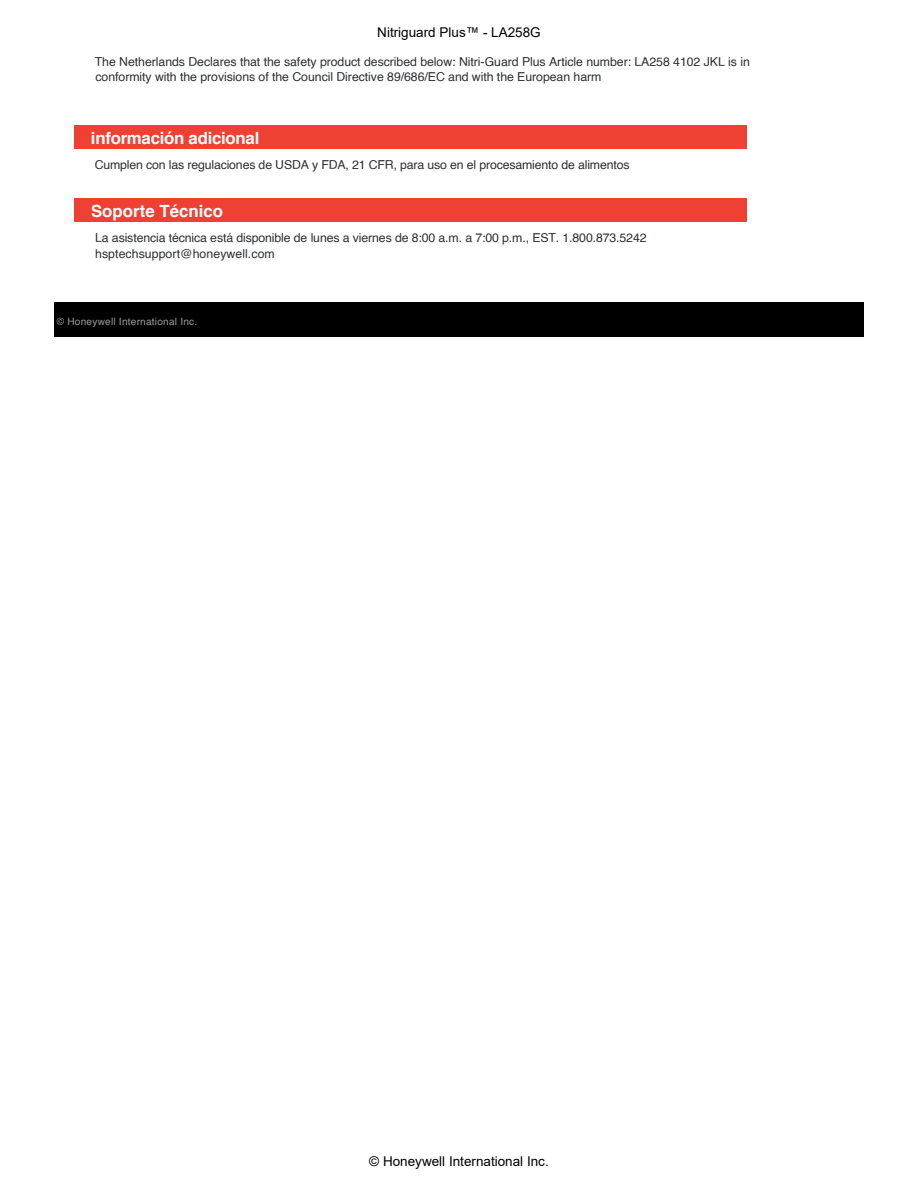
<style>
.page{position:relative;width:918px;height:1188px;background:#fff}
.page>*{position:absolute;margin:0;border:0;box-sizing:border-box;transform-origin:0 0}
.t1{font:700 16.8px "Helvetica";letter-spacing:-.015em;color:#fff}
.t2{font:13.5px "Arial";color:#000001}
.t3{font:12.3px/15.1px "Helvetica";letter-spacing:-.005em;color:#2c3033}
.t4{font:10.05px "Helvetica";letter-spacing:.02em;color:#999c9c}
</style>
<div class="page">
<div style="left:74px;top:125px;width:672px;height:24px;background:#ee4134"></div>
<div style="left:74px;top:198px;width:672px;height:24px;background:#ee4134"></div>
<div style="left:54px;top:302px;width:810px;height:34px;background:#000001"></div>
<p class="t2" style="left:377px;top:23px;width:165px">Nitriguard Plus™ - LA258G</p>
<p class="t3" style="left:95px;top:55px;width:657px">The Netherlands Declares that the safety product described below: Nitri-Guard Plus Article number: LA258 4102 JKL is in conformity with the provisions of the Council Directive 89/686/EC and with the European harm</p>
<h1 class="t1" style="left:91px;top:124px;width:170px">información adicional</h1>
<p class="t3" style="left:95px;top:158px;width:536px">Cumplen con las regulaciones de USDA y FDA, 21 CFR, para uso en el procesamiento de alimentos</p>
<h1 class="t1" style="left:91px;top:197px;width:134px">Soporte Técnico</h1>
<p class="t3" style="left:95px;top:231px;width:553px">La asistencia técnica está disponible de lunes a viernes de 8:00 a.m. a 7:00 p.m., EST. 1.800.873.5242 hsptechsupport@honeywell.com</p>
<p class="t4" style="left:57px;top:313px;width:142px">© Honeywell International Inc.</p>
<p class="t2" style="left:369px;top:1152px;width:181px">© Honeywell International Inc.</p>
</div>
